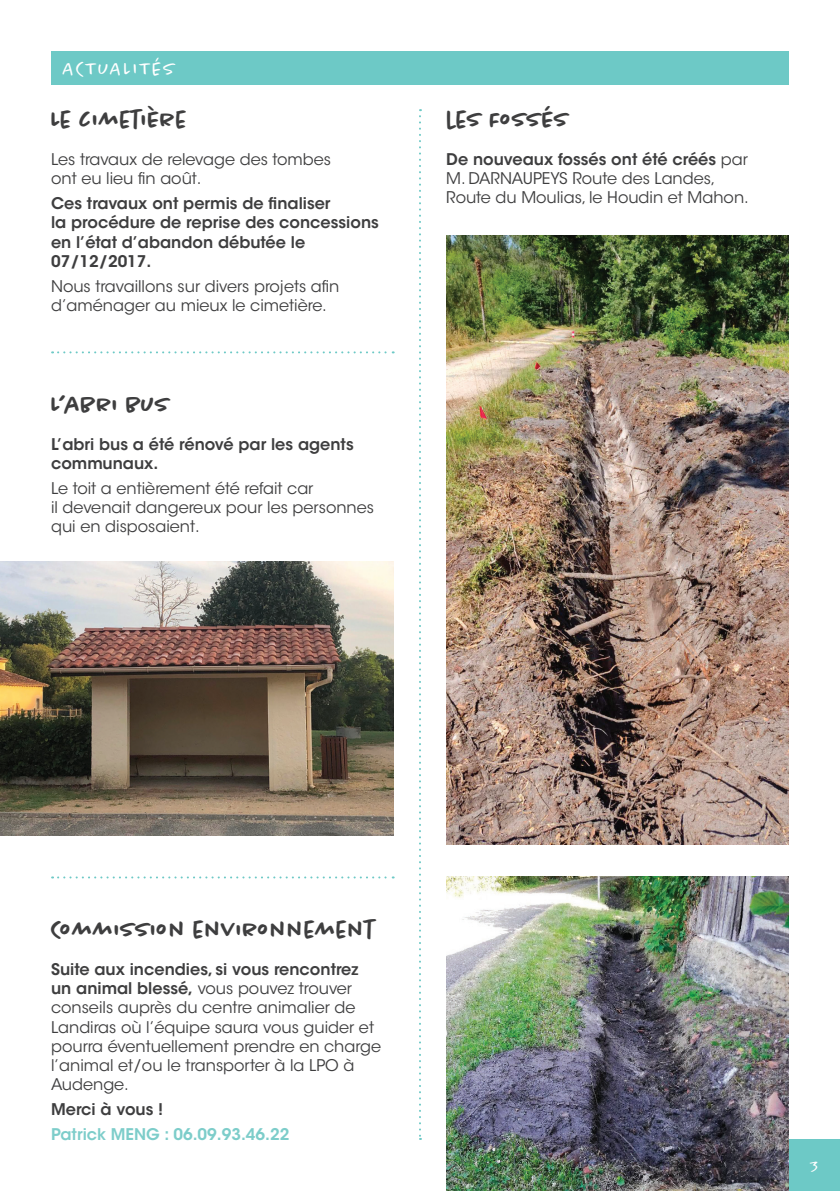
<style>
.page{position:relative;width:840px;height:1191px;background:#fff}
.page>*{position:absolute;margin:0;border:0;box-sizing:border-box;transform-origin:0 0}
.t1{font:500 24px "Chantal";color:#3e3e3f}
.t2{font:300 20px "Chantal";letter-spacing:.1em;color:#fff}
.t3{font:16px/19.2px "ITC Avant Garde Std";color:#3e3e3f}
.t4{font:600 16px/19.2px "ITC Avant Garde Std";color:#3e3e3f}
.t5{font:600 16px "ITC Avant Garde Std";color:#7dcdca}
.t6{font:300 16px "Chantal";color:#fff}
.s1{font-weight:600}
</style>
<div class="page">
<div style="left:788px;top:1140px;width:51px;height:51px;background:#6dc9c6"></div>
<div style="left:51px;top:51px;width:737px;height:34px;background:#6dc9c6"></div>
<svg style="left:419px;top:109px;width:2px;height:1031px"></svg>
<svg style="left:52px;top:351px;width:341px;height:2px"></svg>
<svg style="left:52px;top:876px;width:341px;height:2px"></svg>
<img style="left:446px;top:235px;width:342px;height:609px">
<img style="left:0;top:561px;width:393px;height:275px">
<img style="left:446px;top:876px;width:342px;height:315px">
<p class="t2" style="left:62px;top:57px;width:114px">ACTUALITÉS</p>
<p class="t1" style="left:51px;top:105px;width:137px">Le cimetière</p>
<p class="t3" style="left:51px;top:150px;width:281px">Les travaux de relevage des tombes ont eu lieu fin août.</p>
<p class="t4" style="left:51px;top:194px;width:329px">Ces travaux ont permis de finaliser<br>la procédure de reprise des concessions en l’état d’abandon débutée le<br>07/12/2017.</p>
<p class="t3" style="left:51px;top:276px;width:290px">Nous travaillons sur divers projets afin d’aménager au mieux le cimetière.</p>
<p class="t1" style="left:51px;top:390px;width:121px">L’abri bus</p>
<p class="t4" style="left:51px;top:434px;width:304px">L’abri bus a été rénové par les agents communaux.</p>
<p class="t3" style="left:51px;top:479px;width:324px">Le toit a entièrement été refait car<br>il devenait dangereux pour les personnes qui en disposaient.</p>
<p class="t1" style="left:446px;top:105px;width:124px">les Fossés</p>
<p class="t3" style="left:446px;top:150px;width:304px"><span class="s1">De nouveaux fossés ont été créés</span> par<br>M. DARNAUPEYS Route des Landes,<br>Route du Moulias, le Houdin et Mahon.</p>
<p class="t1" style="left:51px;top:915px;width:325px">Commission environnement</p>
<p class="t3" style="left:51px;top:959px;width:331px"><span class="s1">Suite aux incendies, si vous rencontrez un animal blessé,</span> vous pouvez trouver conseils auprès du centre animalier de Landiras où l’équipe saura vous guider et pourra éventuellement prendre en charge l’animal et/ou le transporter à la LPO à Audenge.</p>
<p class="t4" style="left:51px;top:1099px;width:114px">Merci à vous !</p>
<p class="t5" style="left:51px;top:1124px;width:240px">Patrick MENG : 06.09.93.46.22</p>
<p class="t6" style="left:809px;top:1155px;width:10px">3</p>
</div>
